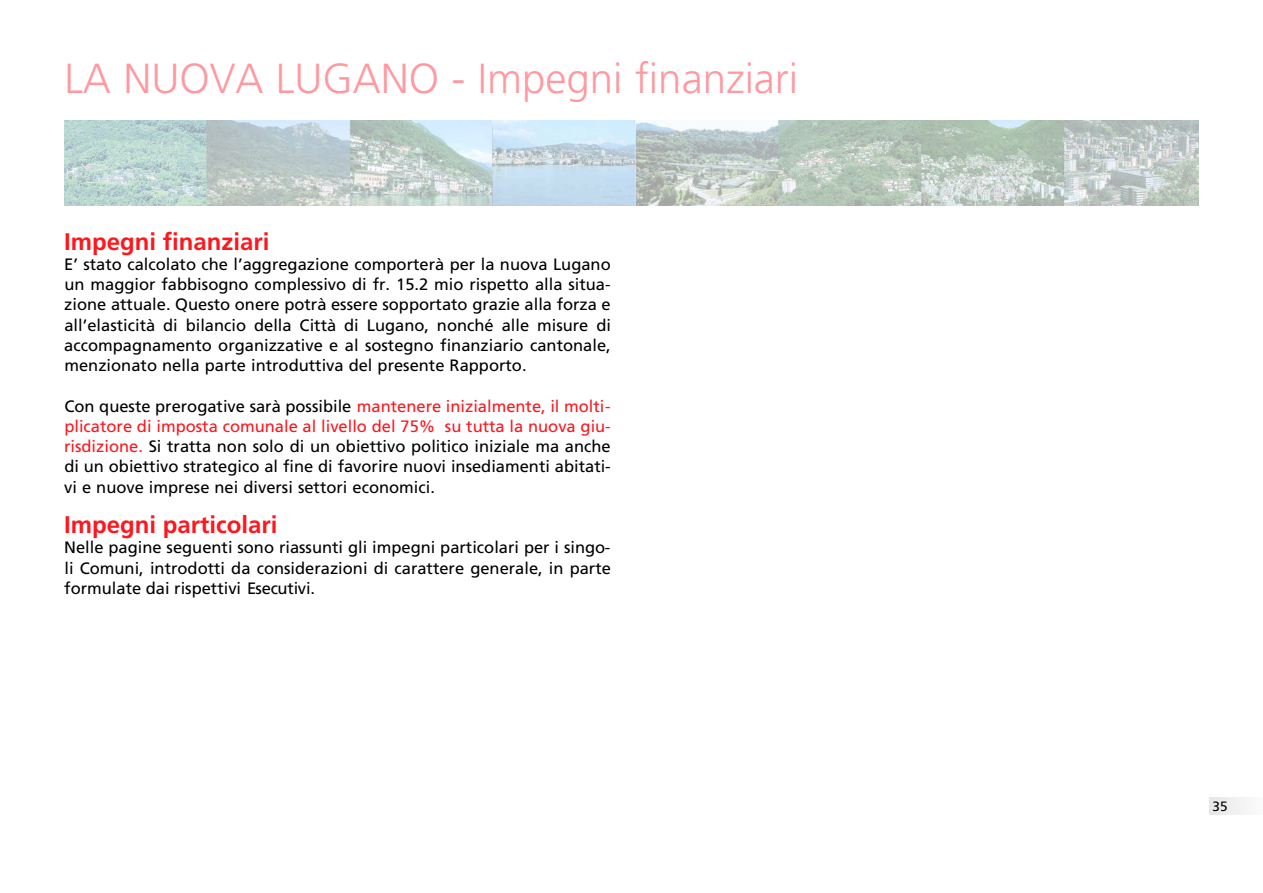
<style>
.page{position:relative;width:1263px;height:893px;background:#fff}
.page>*{position:absolute;margin:0;border:0;box-sizing:border-box;transform-origin:0 0}
.t1{font:300 42px "Frutiger";color:#ff999f}
.t2{font:700 24px "Frutiger";color:#fd171e}
.t3{font:16.5px/20.2px "Frutiger";color:#000;text-align:justify}
.t4{font:13.5px "Frutiger";color:#000}
.s1{color:#fd171e}
</style>
<div class="page">
<img style="left:64px;top:121px;width:1135px;height:85px">
<h1 class="t1" style="left:64px;top:61px;width:735px">LA NUOVA LUGANO - Impegni finanziari</h1>
<h2 class="t2" style="left:64px;top:231px;width:207px">Impegni finanziari</h2>
<p class="t3" style="left:64px;top:255px;width:548px">E’ stato calcolato che l’aggregazione comporterà per la nuova Lugano un maggior fabbisogno complessivo di fr. 15.2 mio rispetto alla situa&shy;zione attuale. Questo onere potrà essere sopportato grazie alla forza e all’elasticità di bilancio della Città di Lugano, nonché alle misure di accompagnamento organizzative e al sostegno finanziario cantonale, menzionato nella parte introduttiva del presente Rapporto.</p>
<p class="t3" style="left:64px;top:397px;width:548px">Con queste prerogative sarà possibile <span class="s1">mantenere inizialmente, il molti&shy;plicatore di imposta comunale al livello del 75% su tutta la nuova giu&shy;risdizione.</span> Si tratta non solo di un obiettivo politico iniziale ma anche di un obiettivo strategico al fine di favorire nuovi insediamenti abitati&shy;vi e nuove imprese nei diversi settori economici.</p>
<h2 class="t2" style="left:64px;top:515px;width:215px">Impegni particolari</h2>
<p class="t3" style="left:64px;top:539px;width:548px">Nelle pagine seguenti sono riassunti gli impegni particolari per i singo&shy;li Comuni, introdotti da considerazioni di carattere generale, in parte formulate dai rispettivi Esecutivi.</p>
<p class="t4" style="left:1213px;top:800px;width:17px">35</p>
</div>
